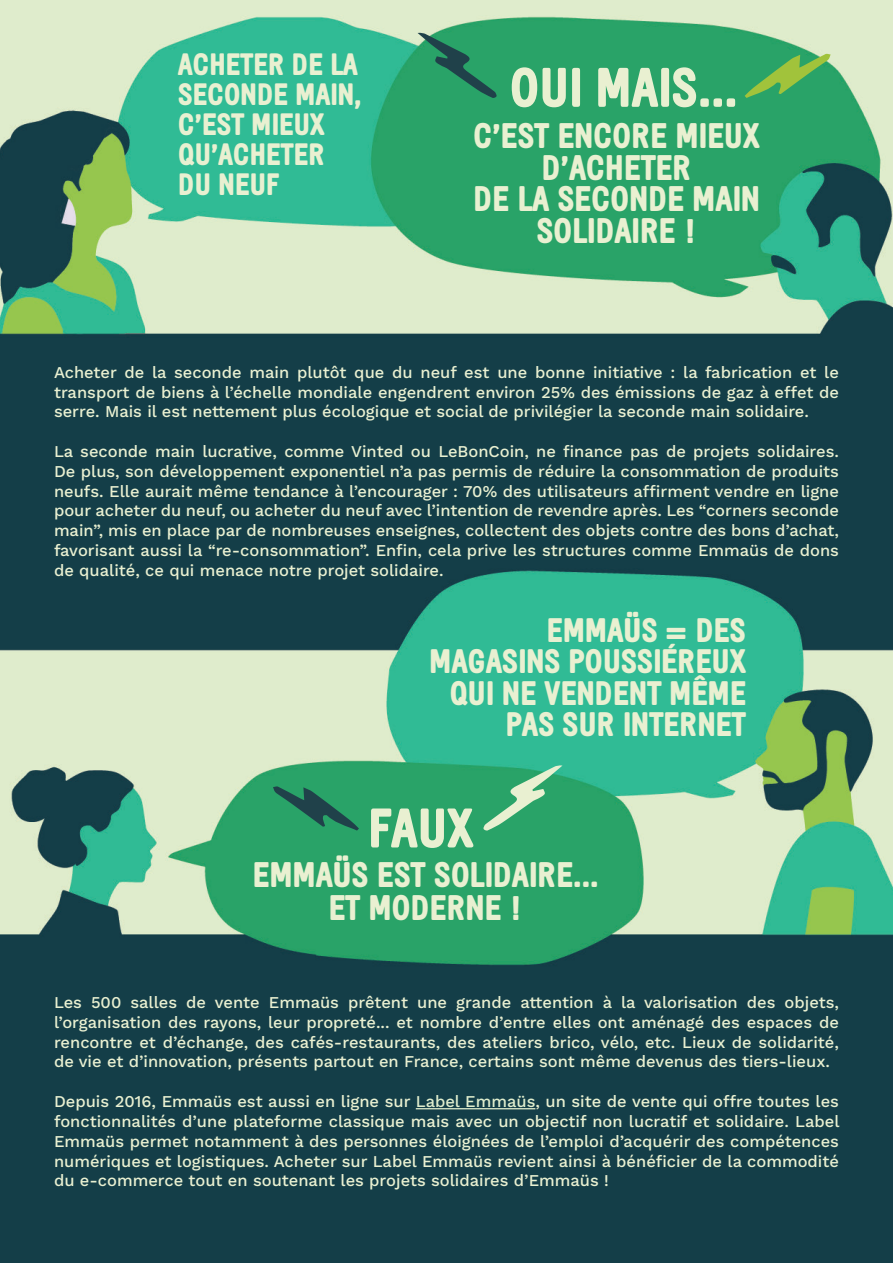
<style>
.page{position:relative;width:893px;height:1263px;background:#fff}
.page>*{position:absolute;margin:0;border:0;box-sizing:border-box;transform-origin:0 0}
.t1{font:900 54px "Emmaus";color:#e9f0d1}
.t2{font:900 34.5px "Emmaus";color:#e9f0d1}
.t3{font:900 33px/31.5px "Emmaus";color:#e9f0d1;text-align:right}
.t4{font:900 30px/30px "Emmaus";color:#e9f0d1}
.t5{font:16.5px/19.8px "Work Sans";color:#e9f0d1;text-align:justify}
.s1{color:#dfedcd}
</style>
<div class="page">
<img style="left:0;top:0;width:893px;height:1263px">
<hr style="left:416px;top:1108px;width:119px;height:1px;background:#dfedcd">
<svg style="left:418px;top:33px;width:79px;height:65px"></svg>
<svg style="left:745px;top:53px;width:86px;height:45px"></svg>
<svg style="left:273px;top:786px;width:86px;height:44px"></svg>
<svg style="left:483px;top:765px;width:79px;height:66px"></svg>
<p class="t4" style="left:179px;top:50px;width:185px">ACHETER DE LA<br>SECONDE MAIN,</p>
<p class="t4" style="left:179px;top:110px;width:148px">C’EST MIEUX<br>QU’ACHETER</p>
<p class="t4" style="left:179px;top:170px;width:102px">DU NEUF</p>
<p class="t1" style="left:510px;top:57px;width:229px">OUI MAIS...</p>
<p class="t2" style="left:474px;top:116px;width:288px">C’EST ENCORE MIEUX</p>
<p class="t2" style="left:542px;top:148px;width:151px">D’ACHETER</p>
<p class="t2" style="left:474px;top:179px;width:288px">DE LA SECONDE MAIN</p>
<p class="t2" style="left:537px;top:211px;width:162px">SOLIDAIRE !</p>
<p class="t5" style="left:54px;top:362px;width:786px">Acheter de la seconde main plutôt que du neuf est une bonne initiative : la fabrication et le transport de biens à l’échelle mondiale engendrent environ 25% des émissions de gaz à effet de serre. Mais il est nettement plus écologique et social de privilégier la seconde main solidaire.</p>
<p class="t5" style="left:54px;top:441px;width:786px">La seconde main lucrative, comme Vinted ou LeBonCoin, ne finance pas de projets solidaires.<br>De plus, son développement exponentiel n’a pas permis de réduire la consommation de produits neufs. Elle aurait même tendance à l’encourager : 70% des utilisateurs affirment vendre en ligne pour acheter du neuf, ou acheter du neuf avec l’intention de revendre après. Les “corners seconde main”, mis en place par de nombreuses enseignes, collectent des objets contre des bons d’achat, favorisant aussi la “re-consommation”. Enfin, cela prive les structures comme Emmaüs de dons de qualité, ce qui menace notre projet solidaire.</p>
<p class="t3" style="left:430px;top:614px;width:318px">EMMAÜS = DES<br>MAGASINS POUSSIÉREUX<br>QUI NE VENDENT MÊME<br>PAS SUR INTERNET</p>
<p class="t1" style="left:369px;top:798px;width:107px">FAUX</p>
<p class="t2" style="left:253px;top:855px;width:347px">EMMAÜS EST SOLIDAIRE...</p>
<p class="t2" style="left:329px;top:888px;width:195px">ET MODERNE !</p>
<p class="t5" style="left:54px;top:992px;width:786px">Les 500 salles de vente Emmaüs prêtent une grande attention à la valorisation des objets, l’organisation des rayons, leur propreté... et nombre d’entre elles ont aménagé des espaces de rencontre et d’échange, des cafés-restaurants, des ateliers brico, vélo, etc. Lieux de solidarité, de vie et d’innovation, présents partout en France, certains sont même devenus des tiers-lieux.</p>
<p class="t5" style="left:54px;top:1091px;width:787px">Depuis 2016, Emmaüs est aussi en ligne sur <span class="s1">Label Emmaüs</span>, un site de vente qui offre toutes les fonctionnalités d’une plateforme classique mais avec un objectif non lucratif et solidaire. Label Emmaüs permet notamment à des personnes éloignées de l’emploi d’acquérir des compétences numériques et logistiques. Acheter sur Label Emmaüs revient ainsi à bénéficier de la commodité du e-commerce tout en soutenant les projets solidaires d’Emmaüs !</p>
</div>
